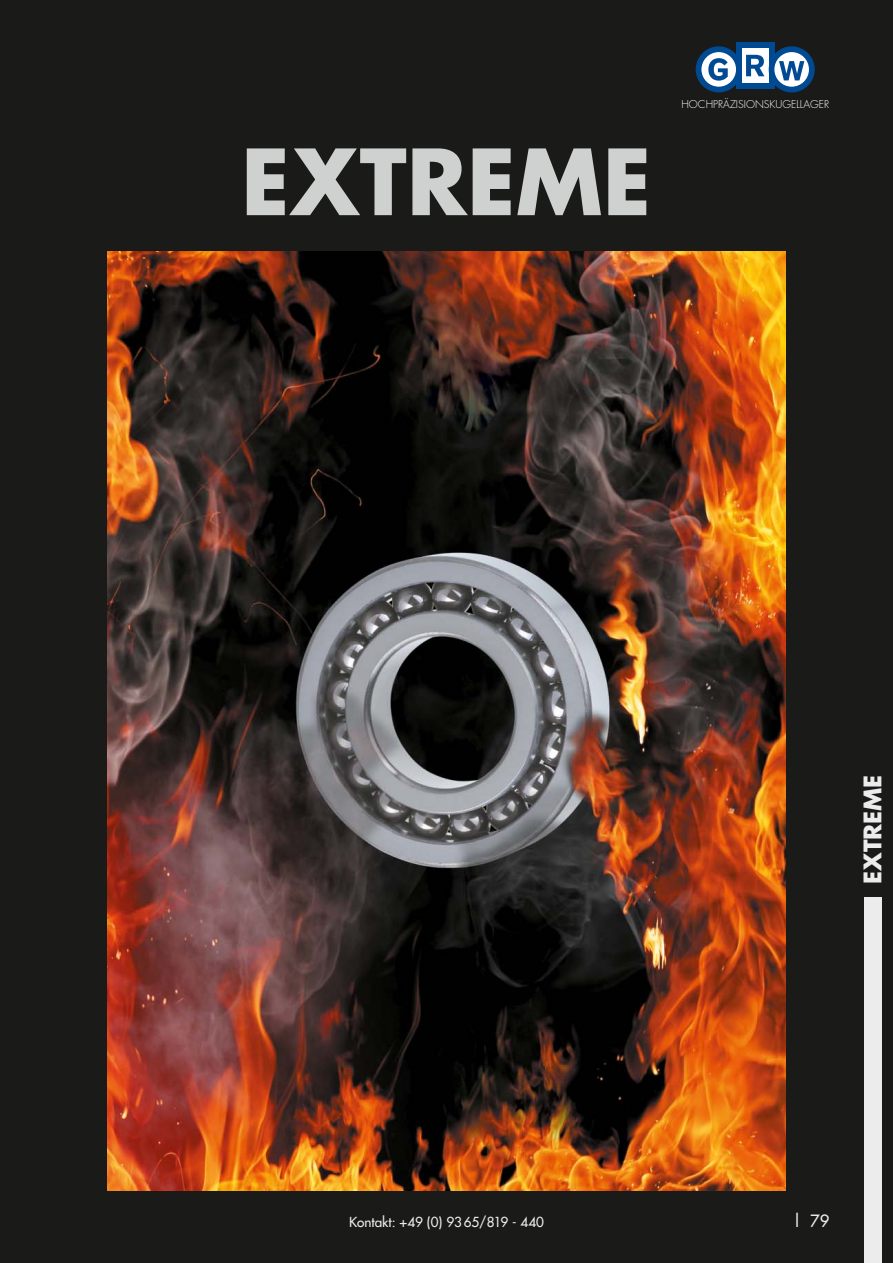
<style>
.page{position:relative;width:893px;height:1263px;background:#1a1a18}
.page>*{position:absolute;margin:0;border:0;box-sizing:border-box;transform-origin:0 0}
.t1{font:700 88.5px "Futura LT";color:#cfd0d0}
.t2{font:700 23.55px "Futura LT";letter-spacing:-.005em;color:#ececed}
.t3{font:16.5px "Futura LT";color:#ececed}
.t4{font:13.5px "Futura LT";color:#ececed}
.t5{font:300 10.5px "Futura LT";color:#fff}
</style>
<div class="page">
<div style="left:864px;top:897px;width:18px;height:366px;background:#ececed"></div>
<div style="left:736px;top:43px;width:38px;height:46px;background:#004993"></div>
<div style="left:742px;top:48px;width:27px;height:35px;background:#fff"></div>
<svg style="left:746px;top:55px;width:18px;height:21px"></svg>
<div style="left:696px;top:46px;width:46px;height:46px;background:#004993;border-radius:50%"></div>
<div style="left:701px;top:52px;width:35px;height:35px;background:#fff;border-radius:50%"></div>
<svg style="left:708px;top:58px;width:20px;height:23px"></svg>
<div style="left:769px;top:46px;width:46px;height:46px;background:#004993;border-radius:50%"></div>
<div style="left:774px;top:52px;width:35px;height:35px;background:#fff;border-radius:50%"></div>
<svg style="left:779px;top:61px;width:25px;height:19px"></svg>
<img style="left:107px;top:252px;width:679px;height:939px">
<h1 class="t1" style="left:241px;top:131px;width:412px">EXTREME</h1>
<p class="t5" style="left:681px;top:98px;width:149px">HOCHPRÄZISIONSKUGELLAGER</p>
<h2 class="t2" style="left:859px;top:883px;width:110px;rotate:-90deg">EXTREME</h2>
<p class="t4" style="left:349px;top:1215px;width:196px">Kontakt: +49 (0) 9365/819 - 440</p>
<p class="t3" style="left:792px;top:1213px;width:38px">| 79</p>
</div>
